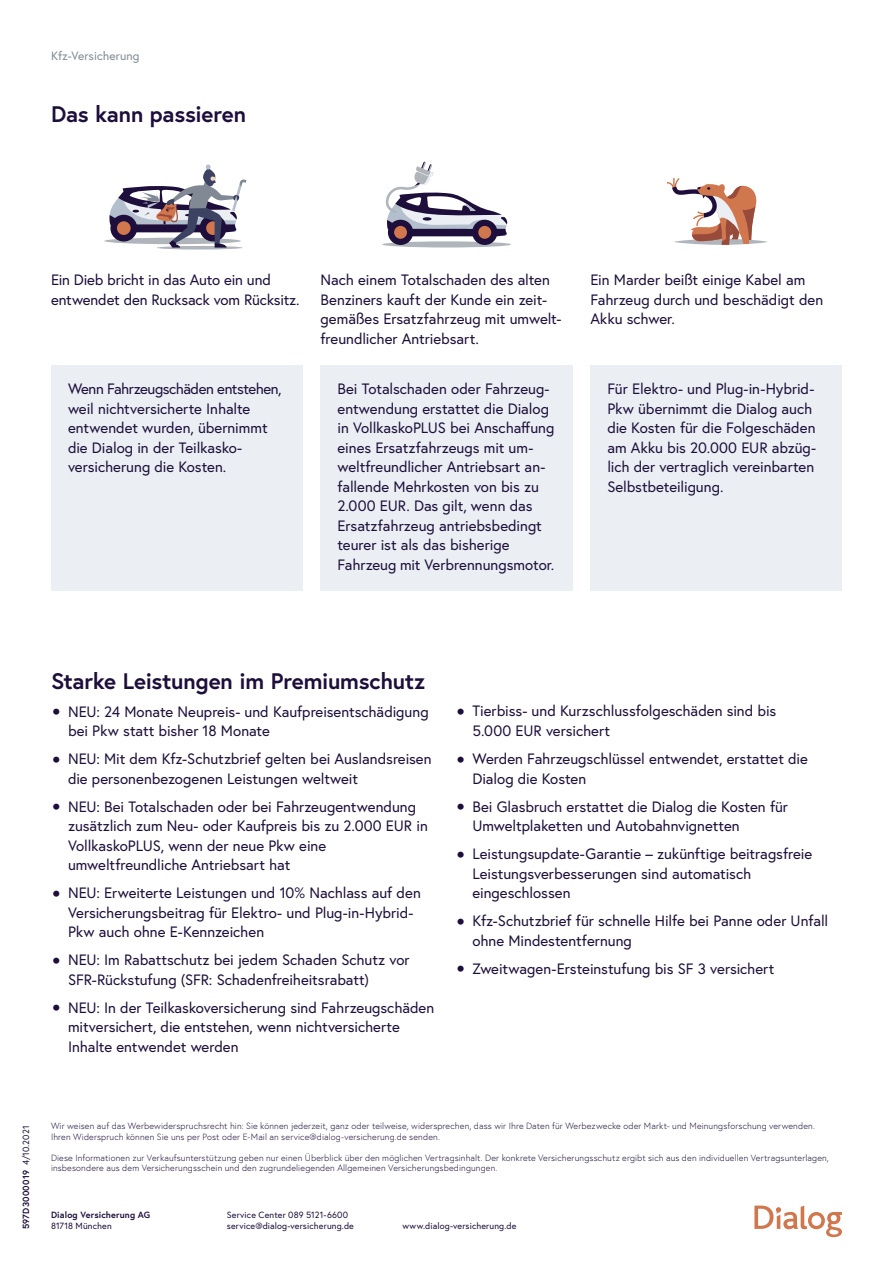
<style>
.page{position:relative;width:893px;height:1263px;background:#fff}
.page>*{position:absolute;margin:0;border:0;box-sizing:border-box;transform-origin:0 0}
.t1{font:700 22.5px "Europa";letter-spacing:-.01em;color:#1d0e3b}
.t2{font:15px/19.5px "Europa";letter-spacing:-.005em;color:#1d0e3b}
.t3{font:12px "Europa";letter-spacing:.01em;color:#818a94}
.t4{font:300 9px/10.5px "Europa";letter-spacing:.015em;color:#1d0e3b}
.t5{font:9px/10.5px "Europa";letter-spacing:.015em;color:#1d0e3b}
.t6{font:700 9px "Europa";letter-spacing:.015em;color:#1d0e3b}
.s1{font-weight:700;font-size:21px}
</style>
<div class="page">
<svg style="left:674px;top:239px;width:94px;height:6px"></svg>
<svg style="left:667px;top:178px;width:90px;height:67px"></svg>
<div style="left:382px;top:241px;width:129px;height:6px;background:#afb5bb;border-radius:50%"></div>
<div style="left:472px;top:220px;width:25px;height:25px;background:#1d0e3b;border-radius:50%"></div>
<svg style="left:388px;top:220px;width:25px;height:25px"></svg>
<div style="left:390px;top:222px;width:21px;height:21px;background:#1d0e3b;border-radius:50%"></div>
<svg style="left:394px;top:226px;width:13px;height:13px"></svg>
<svg style="left:478px;top:226px;width:13px;height:13px"></svg>
<svg style="left:385px;top:162px;width:123px;height:74px"></svg>
<svg style="left:157px;top:246px;width:85px;height:4px"></svg>
<svg style="left:108px;top:164px;width:138px;height:84px"></svg>
<div style="left:51px;top:365px;width:252px;height:226px;background:#ebeff3"></div>
<div style="left:320px;top:365px;width:253px;height:226px;background:#ebeff3"></div>
<div style="left:590px;top:365px;width:252px;height:226px;background:#ebeff3"></div>
<svg style="left:754px;top:1205px;width:88px;height:32px"></svg>
<p class="t3" style="left:51px;top:49px;width:90px">Kfz-Versicherung</p>
<h1 class="t1" style="left:51px;top:98px;width:197px">Das kann passieren</h1>
<p class="t2" style="left:51px;top:270px;width:250px">Ein Dieb bricht in das Auto ein und entwendet den Rucksack vom Rücksitz.</p>
<p class="t2" style="left:68px;top:379px;width:215px">Wenn Fahrzeugschäden entstehen, weil nichtversicherte Inhalte entwendet wurden, übernimmt die Dialog in der Teilkasko&shy;versicherung die Kosten.</p>
<p class="t2" style="left:320px;top:270px;width:243px">Nach einem Totalschaden des alten Benziners kauft der Kunde ein zeit&shy;gemäßes Ersatzfahrzeug mit umwelt&shy;freundlicher Antriebsart.</p>
<p class="t2" style="left:337px;top:379px;width:218px">Bei Totalschaden oder Fahrzeug&shy;entwendung erstattet die Dialog in VollkaskoPLUS bei Anschaffung eines Ersatzfahrzeugs mit um&shy;weltfreundlicher Antriebsart an&shy;fallende Mehrkosten von bis zu<br>2.000 EUR. Das gilt, wenn das<br>Ersatzfahrzeug antriebsbedingt teurer ist als das bisherige<br>Fahrzeug mit Verbrennungsmotor.</p>
<p class="t2" style="left:590px;top:270px;width:234px">Ein Marder beißt einige Kabel am<br>Fahrzeug durch und beschädigt den<br>Akku schwer.</p>
<p class="t2" style="left:607px;top:379px;width:210px">Für Elektro- und Plug-in-Hybrid-<br>Pkw übernimmt die Dialog auch die Kosten für die Folgeschäden am Akku bis 20.000 EUR abzüg&shy;lich der vertraglich vereinbarten<br>Selbstbeteiligung.</p>
<h1 class="t1" style="left:51px;top:665px;width:376px">Starke Leistungen im Premiumschutz</h1>
<p class="t2" style="left:68px;top:701px;width:362px;text-indent:-17px"><span class="s1">•</span> NEU: 24 Monate Neupreis- und Kaufpreisentschädigung bei Pkw statt bisher 18 Monate</p>
<p class="t2" style="left:68px;top:749px;width:365px;text-indent:-17px"><span class="s1">•</span> NEU: Mit dem Kfz-Schutzbrief gelten bei Auslandsreisen die personenbezogenen Leistungen weltweit</p>
<p class="t2" style="left:68px;top:796px;width:361px;text-indent:-17px"><span class="s1">•</span> NEU: Bei Totalschaden oder bei Fahrzeugentwendung zusätzlich zum Neu- oder Kaufpreis bis zu 2.000 EUR in VollkaskoPLUS, wenn der neue Pkw eine umweltfreundliche Antriebsart hat</p>
<p class="t2" style="left:68px;top:883px;width:354px;text-indent:-17px"><span class="s1">•</span> NEU: Erweiterte Leistungen und 10% Nachlass auf den<br>Versicherungsbeitrag für Elektro- und Plug-in-Hybrid-<br>Pkw auch ohne E-Kennzeichen</p>
<p class="t2" style="left:68px;top:950px;width:343px;text-indent:-17px"><span class="s1">•</span> NEU: Im Rabattschutz bei jedem Schaden Schutz vor<br>SFR-Rückstufung (SFR: Schadenfreiheitsrabatt)</p>
<p class="t2" style="left:68px;top:997px;width:368px;text-indent:-17px"><span class="s1">•</span> NEU: In der Teilkaskoversicherung sind Fahrzeugschäden mitversichert, die entstehen, wenn nichtversicherte<br>Inhalte entwendet werden</p>
<p class="t2" style="left:472px;top:701px;width:305px;text-indent:-17px"><span class="s1">•</span> Tierbiss- und Kurzschlussfolgeschäden sind bis<br>5.000 EUR versichert</p>
<p class="t2" style="left:472px;top:749px;width:337px;text-indent:-17px"><span class="s1">•</span> Werden Fahrzeugschlüssel entwendet, erstattet die<br>Dialog die Kosten</p>
<p class="t2" style="left:472px;top:796px;width:317px;text-indent:-17px"><span class="s1">•</span> Bei Glasbruch erstattet die Dialog die Kosten für<br>Umweltplaketten und Autobahnvignetten</p>
<p class="t2" style="left:472px;top:844px;width:341px;text-indent:-17px"><span class="s1">•</span> Leistungsupdate-Garantie – zukünftige beitragsfreie<br>Leistungsverbesserungen sind automatisch eingeschlossen</p>
<p class="t2" style="left:472px;top:911px;width:357px;text-indent:-17px"><span class="s1">•</span> Kfz-Schutzbrief für schnelle Hilfe bei Panne oder Unfall ohne Mindestentfernung</p>
<p class="t2" style="left:455px;top:958px;width:320px"><span class="s1">•</span> Zweitwagen-Ersteinstufung bis SF 3 versichert</p>
<p class="t5" style="left:20px;top:1165px;width:41px;rotate:-90deg">4/10.2021</p>
<p class="t4" style="left:51px;top:1121px;width:765px">Wir weisen auf das Werbewiderspruchsrecht hin: Sie können jederzeit, ganz oder teilweise, widersprechen, dass wir Ihre Daten für Werbezwecke oder Markt- und Meinungsforschung verwenden.<br>Ihren Widerspruch können Sie uns per Post oder E-Mail an service@dialog-versicherung.de senden.</p>
<p class="t4" style="left:51px;top:1152px;width:779px">Diese Informationen zur Verkaufsunterstützung geben nur einen Überblick über den möglichen Vertragsinhalt. Der konkrete Versicherungsschutz ergibt sich aus den individuellen Vertragsunterlagen, insbesondere aus dem Versicherungsschein und den zugrundeliegenden Allgemeinen Versicherungsbedingungen.</p>
<p class="t6" style="left:20px;top:1229px;width:60px;rotate:-90deg">597D3000019</p>
<p class="t6" style="left:51px;top:1209px;width:101px">Dialog Versicherung AG</p>
<p class="t5" style="left:227px;top:1210px;width:129px">Service Center 089 5121-6600 service@dialog-versicherung.de</p>
<p class="t5" style="left:403px;top:1220px;width:115px">www.dialog-versicherung.de</p>
<p class="t5" style="left:51px;top:1220px;width:62px">81718 München</p>
</div>
